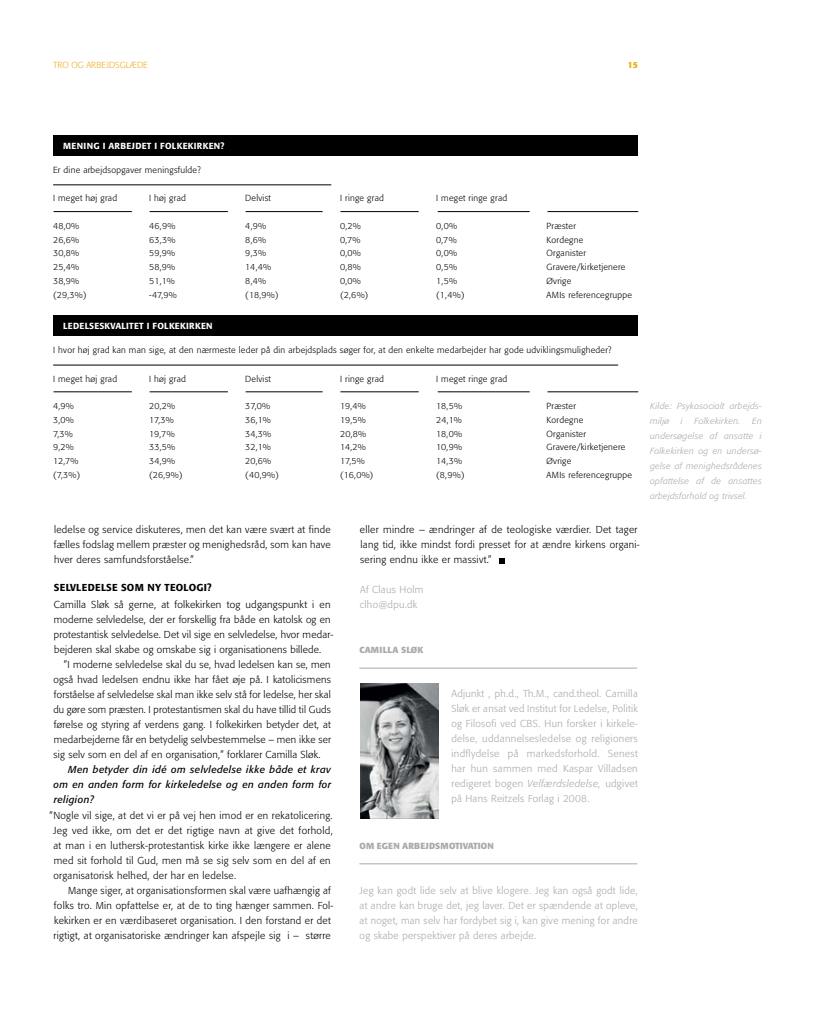
<style>
.page{position:relative;width:815px;height:1028px;background:#fff}
.page>*{position:absolute;margin:0;border:0;box-sizing:border-box;transform-origin:0 0}
.t1{font:300 10px/15px "Formata";letter-spacing:.03em;color:#000}
.t2{font:300 10px/15px "Formata";letter-spacing:.03em;color:#a7a9ac;text-align:justify}
.t3{font:italic 10px/15px "Formata";letter-spacing:.03em;color:#000;text-align:justify}
.t4{font:500 10px "Formata";letter-spacing:.03em;color:#000}
.t5{font:300 8.75px/13.8px "Formata";letter-spacing:.03em;color:#000}
.t6{font:italic 300 8.75px/15px "Formata";letter-spacing:.03em;color:#a7a9ac}
.t7{font:300 8.75px/13.8px "Formata";letter-spacing:.01em;color:#000}
.t8{font:500 8.75px "Formata";letter-spacing:.03em;color:#fff}
.t9{font:700 8.75px "Formata";letter-spacing:.02em;color:#a7a9ac}
.t10{font:300 8.75px/13.8px "Formata";letter-spacing:-.01em;color:#000}
.t11{font:300 8.75px "Formata";color:#eead1f}
.t12{font:700 8.75px "Formata";color:#eead1f}
.s1{font-style:italic}
</style>
<div class="page">
<div style="left:53px;top:135px;width:585px;height:21px;background:#000"></div>
<hr style="left:53px;top:184px;width:278px;height:1px;background:#000">
<hr style="left:359px;top:668px;width:278px;height:1px;background:#a7a9ac">
<img style="left:360px;top:683px;width:78px;height:135px">
<hr style="left:359px;top:863px;width:278px;height:1px;background:#a7a9ac">
<hr style="left:54px;top:211px;width:78px;height:1px;background:#000">
<hr style="left:150px;top:211px;width:78px;height:1px;background:#000">
<hr style="left:246px;top:211px;width:77px;height:1px;background:#000">
<hr style="left:340px;top:211px;width:79px;height:1px;background:#000">
<hr style="left:438px;top:211px;width:92px;height:1px;background:#000">
<hr style="left:547px;top:211px;width:91px;height:1px;background:#000">
<div style="left:53px;top:315px;width:585px;height:21px;background:#000"></div>
<hr style="left:53px;top:365px;width:565px;height:1px;background:#000">
<hr style="left:54px;top:391px;width:78px;height:1px;background:#000">
<hr style="left:150px;top:391px;width:78px;height:1px;background:#000">
<hr style="left:246px;top:391px;width:77px;height:1px;background:#000">
<hr style="left:340px;top:391px;width:79px;height:1px;background:#000">
<hr style="left:438px;top:391px;width:92px;height:1px;background:#000">
<hr style="left:547px;top:391px;width:91px;height:1px;background:#000">
<svg style="left:499px;top:558px;width:5px;height:5px"></svg>
<p class="t11" style="left:53px;top:60px;width:49px">TRO OG ARBEJD</p>
<p class="t11" style="left:115px;top:60px;width:28px">SGLÆDE</p>
<p class="t8" style="left:63px;top:140px;width:7px">MENINGIAR</p>
<p class="t8" style="left:121px;top:140px;width:26px">BEJDETI</p>
<p class="t8" style="left:160px;top:140px;width:18px">FOLKEKIRKEN</p>
<p class="t8" style="left:221px;top:140px;width:6px">?</p>
<p class="t5" style="left:53px;top:163px;width:149px">Er dine arbejdsopgaver meningsfulde?</p>
<p class="t5" style="left:53px;top:191px;width:65px">I meget høj grad</p>
<p class="t7" style="left:53px;top:219px;width:35px">48,0%<br>26,6%<br>30,8%<br>25,4%<br>38,9% (29,3%)</p>
<p class="t5" style="left:149px;top:191px;width:38px">I høj grad</p>
<p class="t7" style="left:149px;top:219px;width:29px">46,9%<br>63,3%<br>59,9%<br>58,9%<br>51,1% -47,9%</p>
<p class="t8" style="left:63px;top:320px;width:23px">LEDELSESK</p>
<p class="t8" style="left:111px;top:320px;width:10px">VALITETI</p>
<p class="t8" style="left:153px;top:320px;width:18px">FOLKEKIRKEN</p>
<p class="t5" style="left:245px;top:191px;width:27px">Delvist</p>
<p class="t5" style="left:245px;top:219px;width:35px">4,9%<br>8,6%<br>9,3%<br>14,4%<br>8,4% (18,9%)</p>
<p class="t5" style="left:340px;top:191px;width:45px">I ringe grad</p>
<p class="t5" style="left:340px;top:219px;width:30px">0,2%<br>0,7%<br>0,0%<br>0,8%<br>0,0% (2,6%)</p>
<p class="t12" style="left:628px;top:60px;width:11px">15</p>
<p class="t5" style="left:436px;top:191px;width:73px">I meget ringe grad</p>
<p class="t5" style="left:436px;top:219px;width:30px">0,0%<br>0,7%<br>0,0%<br>0,5%<br>1,5% (1,4%)</p>
<p class="t5" style="left:547px;top:219px;width:87px">Præster<br>Kordegne<br>Organister<br>Gravere/kirketjenere<br>Øvrige<br>AMIs referencegruppe</p>
<p class="t5" style="left:53px;top:343px;width:560px">I hvor høj grad kan man sige, at den nærmeste leder på din arbejdsplads søger for, at den enkelte medarbejder har gode udviklingsmuligheder?</p>
<p class="t5" style="left:53px;top:372px;width:65px">I meget høj grad</p>
<p class="t5" style="left:53px;top:399px;width:29px">4,9%<br>3,0%<br>7,3%<br>9,2%<br>12,7% (7,3%)</p>
<p class="t5" style="left:149px;top:372px;width:38px">I høj grad</p>
<p class="t7" style="left:149px;top:399px;width:35px">20,2%<br>17,3%<br>19,7%<br>33,5%<br>34,9% (26,9%)</p>
<p class="t5" style="left:245px;top:372px;width:27px">Delvist</p>
<p class="t7" style="left:245px;top:399px;width:35px">37,0%<br>36,1%<br>34,3%<br>32,1%<br>20,6% (40,9%)</p>
<p class="t5" style="left:340px;top:372px;width:45px">I ringe grad</p>
<p class="t10" style="left:340px;top:399px;width:35px">19,4%<br>19,5%<br>20,8%<br>14,2%<br>17,5% (16,0%)</p>
<p class="t5" style="left:436px;top:372px;width:73px">I meget ringe grad</p>
<p class="t5" style="left:436px;top:399px;width:30px">18,5%<br>24,1%<br>18,0%<br>10,9%<br>14,3% (8,9%)</p>
<p class="t5" style="left:547px;top:399px;width:87px">Præster<br>Kordegne<br>Organister<br>Gravere/kirketjenere<br>Øvrige<br>AMIs referencegruppe</p>
<p class="t6" style="left:650px;top:399px;width:113px">Kilde: Psykosocialt arbejds&shy;miljø</p>
<p class="t6" style="left:681px;top:414px;width:3px">i</p>
<p class="t6" style="left:694px;top:414px;width:47px">Folkekirken.</p>
<p class="t6" style="left:650px;top:414px;width:113px;text-align:justify;text-indent:102px">En undersøgelse af ansatte i Folkekirken og en undersø&shy;gelse af menighedsrådenes opfattelse af de ansattes arbejdsforhold og trivsel.</p>
<p class="t1" style="left:54px;top:522px;width:278px;text-align:justify">ledelse og service diskuteres, men det kan være svært at finde fælles fodslag mellem præster og menighedsråd, som kan have hver deres samfundsforståelse.”</p>
<p class="t4" style="left:54px;top:581px;width:48px">SELVLEDELSES</p>
<p class="t4" style="left:127px;top:581px;width:24px">OM NYTE</p>
<p class="t4" style="left:176px;top:581px;width:38px">OLOGI?</p>
<p class="t1" style="left:54px;top:597px;width:281px">Camilla Sløk så gerne, at folkekirken tog udgangspunkt i en moderne selvledelse, der er forskellig fra både en katolsk og en protestantisk selvledelse. Det vil sige en selvledelse, hvor medar&shy;bejderen skal skabe og omskabe sig i organisationens billede.</p>
<p class="t1" style="left:53px;top:657px;width:279px;text-align:justify;text-indent:10px">”I moderne selvledelse skal du se, hvad ledelsen kan se, men også hvad ledelsen endnu ikke har fået øje på. I katolicismens forståelse af selvledelse skal man ikke selv stå for ledelse, her skal du gøre som præsten. I protestantismen skal du have tillid til Guds førelse og styring af verdens gang. I folkekirken betyder det, at medarbejderne får en betydelig selvbestemmelse – men ikke ser sig selv som en del af en organisation,” forklarer Camilla Sløk.</p>
<p class="t3" style="left:53px;top:762px;width:279px;text-indent:15px">Men betyder din idé om selvledelse ikke både et krav om en anden form for kirkeledelse og en anden form for religion?</p>
<p class="t1" style="left:53px;top:807px;width:281px;text-indent:-4px">”Nogle vil sige, at det vi er på vej hen imod er en rekatolicering.<br>Jeg ved ikke, om det er det rigtige navn at give det forhold, at man i en luthersk-protestantisk kirke ikke længere er alene med sit forhold til Gud, men må se sig selv som en del af en organisatorisk helhed, der har en ledelse.</p>
<p class="t1" style="left:54px;top:882px;width:281px;text-indent:14px">Mange siger, at organisationsformen skal være uafhængig af folks tro. Min opfattelse er, at de to ting hænger sammen. Fol&shy;kekirken er en værdibaseret organisation. I den forstand er det rigtigt, at organisatoriske ændringer kan afspejle sig i – større</p>
<p class="t1" style="left:360px;top:522px;width:281px">eller mindre – ændringer af de teologiske værdier. Det tager lang tid, ikke mindst fordi presset for at ændre kirkens organi&shy;sering endnu ikke er massivt.”</p>
<p class="t2" style="left:360px;top:582px;width:65px">Af Claus Holm clho@dpu.dk</p>
<p class="t9" style="left:360px;top:645px;width:65px">CAMILLA SLØK</p>
<p class="t2" style="left:451px;top:686px;width:188px">Adjunkt , ph.d., Th.M., cand.theol. Camilla Sløk er ansat ved Institut for Ledelse, Politik og Filosofi ved CB S. Hun forsker i kirkele&shy;delse, uddannelsesledelse og religioners indflydelse på markedsforhold. Senest har hun sammen med Kaspar Villadsen redigeret bogen <span class="s1">Velfærdsledelse,</span> udgivet på Hans Reitzels Forlag i 2008.</p>
<p class="t9" style="left:360px;top:840px;width:135px">OM EGEN ARBEJDSMOTIVATION</p>
<p class="t2" style="left:360px;top:882px;width:280px">Jeg kan godt lide selv at blive klogere. Jeg kan også godt lide, at andre kan bruge det, jeg laver. Det er spændende at opleve, at noget, man selv har fordybet sig i, kan give mening for andre og skabe perspektiver på deres arbejde.</p>
</div>
